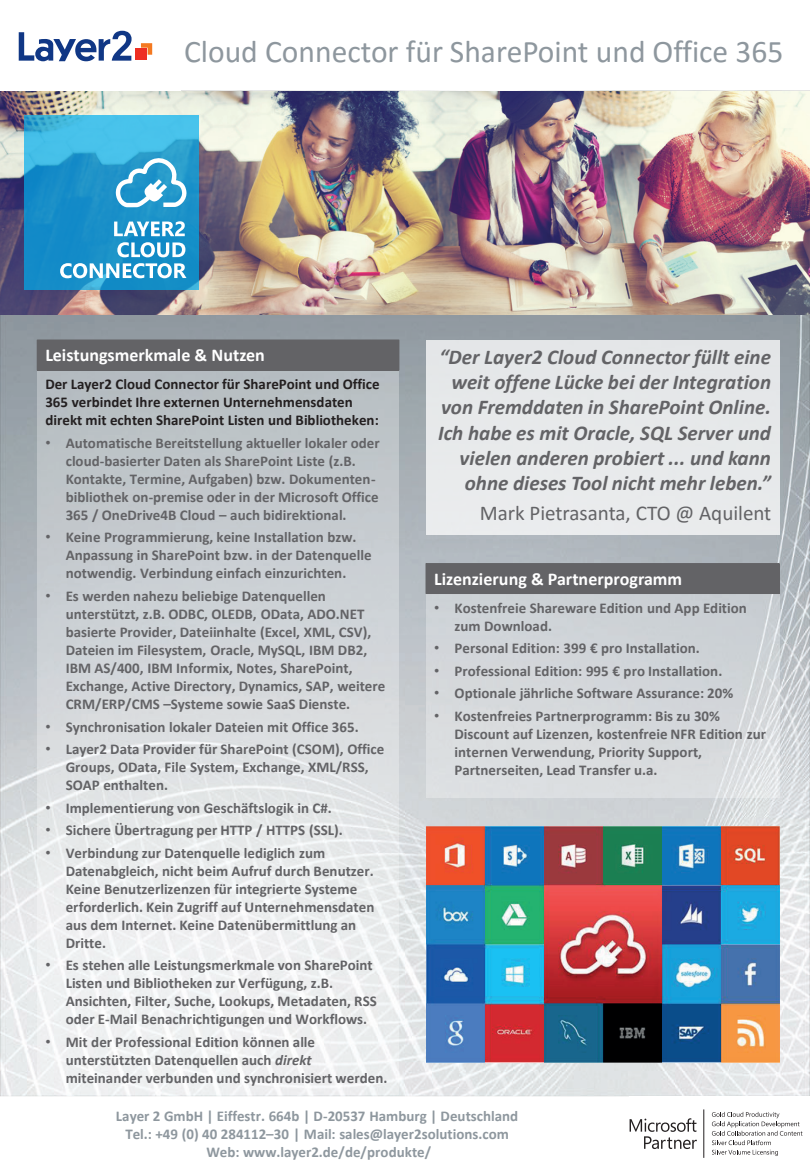
<style>
.page{position:relative;width:810px;height:1171px;background:#fff}
.page>*{position:absolute;margin:0;border:0;box-sizing:border-box;transform-origin:0 0}
.t1{font:31.5px "Calibri";color:#8e979e}
.t2{font:italic 700 21px/25.2px "Calibri";color:#636366;text-align:right}
.t3{font:21px "Calibri";color:#636366}
.t4{font:700 18px "Calibri";color:#fff}
.t5{font:700 15px/18px "Calibri";color:#636366}
.t6{font:700 15px/18px "Calibri";color:#8e979e;text-align:center}
.t7{font:700 15px/18px "Calibri";color:#231f20}
.s1{font-family:"Arial";font-weight:400}
.s2{font-style:italic}
</style>
<div class="page">
<img style="left:0;top:314px;width:810px;height:781px">
<div style="left:37px;top:340px;width:362px;height:30px;background:#636366"></div>
<div style="left:37px;top:339px;width:362px;height:31px;border:1px solid #636366"></div>
<div style="left:37px;top:371px;width:362px;height:723px;background:#fff;opacity:.3"></div>
<div style="left:426px;top:563px;width:353px;height:30px;background:#636366"></div>
<div style="left:426px;top:563px;width:354px;height:31px;border:1px solid #636366"></div>
<div style="left:426px;top:594px;width:353px;height:204px;background:#d4d7db"></div>
<div style="left:426px;top:340px;width:353px;height:194px;background:#e7e9ea"></div>
<img style="left:427px;top:826px;width:352px;height:235px">
<svg style="left:630px;top:1118px;width:67px;height:30px"></svg>
<hr style="left:704px;top:1109px;width:1px;height:48px;background:#231f20">
<svg style="left:712px;top:1111px;width:90px;height:44px"></svg>
<img style="left:0;top:91px;width:810px;height:223px">
<svg style="left:24px;top:115px;width:175px;height:175px;background:#269dd1"></svg>
<svg style="left:114px;top:221px;width:71px;height:15px"></svg>
<svg style="left:117px;top:242px;width:68px;height:15px"></svg>
<svg style="left:60px;top:263px;width:127px;height:15px"></svg>
<svg style="left:116px;top:157px;width:71px;height:50px"></svg>
<div style="left:135px;top:49px;width:11px;height:11px;background:#ee2e22"></div>
<svg style="left:141px;top:43px;width:11px;height:12px"></svg>
<svg style="left:19px;top:31px;width:113px;height:30px"></svg>
<h1 class="t1" style="left:184px;top:29px;width:601px">Cloud Connector für SharePoint und Office 365</h1>
<p class="t4" style="left:45px;top:342px;width:221px">Leistungsmerkmale &amp; Nutzen</p>
<p class="t7" style="left:45px;top:374px;width:336px">Der Layer2 Cloud Connector für SharePoint und Office<br>365 verbindet Ihre externen Unternehmensdaten direkt mit echten SharePoint Listen und Bibliotheken:</p>
<p class="t5" style="left:66px;top:433px;width:316px;text-indent:-20px"><span class="s1">•</span> Automatische Bereitstellung aktueller lokaler oder cloud-basierter Daten als SharePoint Liste (z.B.<br>Kontakte, Termine, Aufgaben) bzw. Dokumenten&shy;bibliothek on-premise oder in der Microsoft Office 365 / OneDrive4B Cloud – auch bidirektional.</p>
<p class="t5" style="left:66px;top:528px;width:307px;text-indent:-20px"><span class="s1">•</span> Keine Programmierung, keine Installation bzw.<br>Anpassung in SharePoint bzw. in der Datenquelle notwendig. Verbindung einfach einzurichten.</p>
<p class="t5" style="left:66px;top:586px;width:321px;text-indent:-20px"><span class="s1">•</span> Es werden nahezu beliebige Datenquellen unterstützt, z.B. ODBC, OLEDB, OData, ADO.NET basierte Provider, Dateiinhalte (Excel, XML, CSV), Dateien im Filesystem, Oracle, MySQL, IBM DB2, IBM AS/400, IBM Informix, Notes, SharePoint, Exchange, Active Directory, Dynamics, SAP, weitere CRM/ERP/CMS –Systeme sowie SaaS Dienste.</p>
<p class="t5" style="left:45px;top:717px;width:315px"><span class="s1">•</span> Synchronisation lokaler Dateien mit Office 365.</p>
<p class="t5" style="left:66px;top:739px;width:320px;text-indent:-20px"><span class="s1">•</span> Layer2 Data Provider für SharePoint (CSOM), Office<br>Groups, OData, File System, Exchange, XML/RSS,<br>SOAP enthalten.</p>
<p class="t5" style="left:45px;top:798px;width:288px"><span class="s1">•</span> Implementierung von Geschäftslogik in C#.</p>
<p class="t5" style="left:45px;top:820px;width:299px"><span class="s1">•</span> Sichere Übertragung per HTTP / HTTPS (SSL).</p>
<p class="t5" style="left:66px;top:843px;width:310px;text-indent:-20px"><span class="s1">•</span> Verbindung zur Datenquelle lediglich zum Datenabgleich, nicht beim Aufruf durch Benutzer.<br>Keine Benutzerlizenzen für integrierte Systeme erforderlich. Kein Zugriff auf Unternehmensdaten aus dem Internet. Keine Datenübermittlung an Dritte.</p>
<p class="t5" style="left:66px;top:955px;width:313px;text-indent:-20px"><span class="s1">•</span> Es stehen alle Leistungsmerkmale von SharePoint Listen und Bibliotheken zur Verfügung, z.B.<br>Ansichten, Filter, Suche, Lookups, Metadaten, RSS oder E-Mail Benachrichtigungen und Workflows.</p>
<p class="t5" style="left:66px;top:1032px;width:323px;text-indent:-20px"><span class="s1">•</span> Mit der Professional Edition können alle unterstützten Datenquellen auch <span class="s2">direkt </span>miteinander verbunden und synchronisiert werden.</p>
<h2 class="t2" style="left:438px;top:343px;width:335px">“Der Layer2 Cloud Connector füllt eine weit offene Lücke bei der Integration von Fremddaten in SharePoint Online.<br>Ich habe es mit Oracle, SQL Server und vielen anderen probiert ... und kann ohne dieses Tool nicht mehr leben.”</h2>
<h2 class="t3" style="left:480px;top:498px;width:293px">Mark Pietrasanta, CTO @ Aquilent</h2>
<p class="t4" style="left:434px;top:566px;width:249px">Lizenzierung &amp; Partnerprogramm</p>
<p class="t5" style="left:455px;top:598px;width:294px;text-indent:-20px"><span class="s1">•</span> Kostenfreie Shareware Edition und App Edition zum Download.</p>
<p class="t5" style="left:434px;top:638px;width:267px"><span class="s1">•</span> Personal Edition: 399 € pro Installation.</p>
<p class="t5" style="left:434px;top:661px;width:290px"><span class="s1">•</span> Professional Edition: 995 € pro Installation.</p>
<p class="t5" style="left:434px;top:683px;width:301px"><span class="s1">•</span> Optionale jährliche Software Assurance: 20%</p>
<p class="t5" style="left:455px;top:706px;width:313px;text-indent:-20px"><span class="s1">•</span> Kostenfreies Partnerprogramm: Bis zu 30% Discount auf Lizenzen, kostenfreie NFR Edition zur internen Verwendung, Priority Support, Partnerseiten, Lead Transfer u.a.</p>
<p class="t6" style="left:116px;top:1106px;width:404px">Layer 2 GmbH | Eiffestr. 664b | D-20537 Hamburg | Deutschland<br>Tel.: +49 (0) 40 284112–30 | Mail: sales@layer2solutions.com<br>Web: www.layer2.de/de/produkte/</p>
</div>
